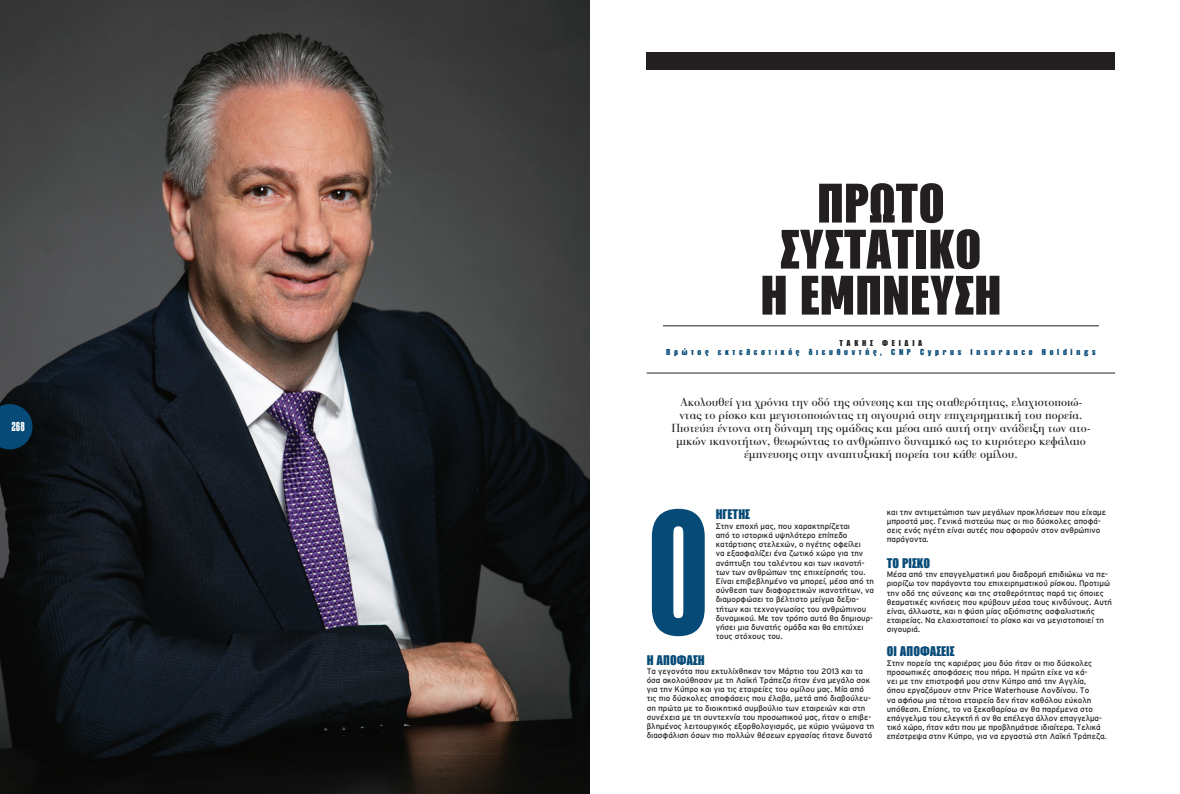
<style>
.page{position:relative;width:1180px;height:794px;background:#fff}
.page>*{position:absolute;margin:0;border:0;box-sizing:border-box;transform-origin:0 0}
.t1{font:500 165.6px "PF Fusion Sans Pro";color:#064a77}
.t2{font:900 51.6px/46px "PF Fusion Sans Pro";color:#231f20;text-align:center}
.t3{font:900 13px "PF Fusion Sans Pro";color:#064a77}
.t4{font:12px/13px "Ka New Bodoni DT Greek";color:#231f20;text-align:center}
.t5{font:500 12px "PF Fusion Sans Pro";color:#fff}
.t6{font:8px/9.2px "Interstate GR";color:#231f20}
.t7{font:900 8px "PF Fusion Sans Pro";letter-spacing:.46em;color:#064a77}
.t8{font:900 8px "PF Fusion Sans Pro";color:#231f20}
</style>
<div class="page">
<div style="left:646px;top:52px;width:468px;height:17px;background:#231f20"></div>
<hr style="left:663px;top:325px;width:435px;height:1px;background:#231f20">
<hr style="left:646px;top:373px;width:468px;height:1px;background:#231f20">
<img style="left:0;top:0;width:590px;height:794px">
<svg style="left:0;top:404px;width:33px;height:45px"></svg>
<h3 class="t5" style="left:11px;top:419px;width:15px">268</h3>
<h2 class="t2" style="left:760px;top:181px;width:243px">Πρώτο συστατικό<br>η έμπνευση</h2>
<p class="t8" style="left:839px;top:338px;width:8px">ΤΑΚΗΣ</p>
<p class="t8" style="left:882px;top:338px;width:36px">ΦΕΙΔΙΑ</p>
<p class="t7" style="left:666px;top:347px;width:431px">Πρώτος εκτελεστικός διευθυντής, CNP Cyprus Insurance Holdings</p>
<p class="t4" style="left:671px;top:395px;width:420px">Ακολουθεί για χρόνια την οδό της σύνεσης και της σταθερότητας, ελαχιστοποιώ&shy;ντας το ρίσκο και μεγιστοποιώντας τη σιγουριά στην επιχειρηματική του πορεία.<br>Πιστεύει έντονα στη δύναμη της ομάδας και μέσα από αυτή στην ανάδειξη των ατο&shy;μικών ικανοτήτων, θεωρώντας το ανθρώπινο δυναμικό ως το κυριότερο κεφάλαιο έμπνευσης στην αναπτυξιακή πορεία του κάθε ομίλου.</p>
<h1 class="t1" style="left:646px;top:475px;width:65px">O</h1>
<h3 class="t3" style="left:715px;top:506px;width:36px">ηγέτης</h3>
<p class="t6" style="left:715px;top:521px;width:160px">Στην εποχή μας, που χαρακτηρίζεται<br>από το ιστορικά υψηλότερο επίπεδο κατάρτισης στελεχών, ο ηγέτης οφείλει<br>να εξασφαλίζει ένα ζωτικό χώρο για την ανάπτυξη του ταλέντου και των ικανοτή&shy;των των ανθρώπων της επιχείρησής του.<br>Είναι επιβεβλημένο να μπορεί, μέσα από τη σύνθεση των διαφορετικών ικανοτήτων, να διαμορφώσει το βέλτιστο μείγμα δεξιο&shy;τήτων και τεχνογνωσίας του ανθρώπινου δυναμικού. Με τον τρόπο αυτό θα δημιουρ&shy;γήσει μια δυνατής ομάδα και θα επιτύχει τους στόχους του.</p>
<h3 class="t3" style="left:646px;top:651px;width:60px">H απόφαση</h3>
<p class="t6" style="left:646px;top:666px;width:229px">Τα γεγονότα που εκτυλίχθηκαν τον Μάρτιο του 2013 και τα όσα ακολούθησαν με τη Λαϊκή Τράπεζα ήταν ένα μεγάλο σοκ για την Κύπρο και για τις εταιρείες του ομίλου μας. Μία από τις πιο δύσκολες αποφάσεις που έλαβα, μετά από διαβούλευ&shy;ση πρώτα με το διοικητικό συμβούλιο των εταιρειών και στη συνέχεια με τη συντεχνία του προσωπικού μας, ήταν ο επιβε&shy;βλημένος λειτουργικός εξορθολογισμός, με κύριο γνώμονα τη διασφάλιση όσων πιο πολλών θέσεων εργασίας ήτανε δυνατό</p>
<p class="t6" style="left:886px;top:507px;width:221px">και την αντιμετώπιση των μεγάλων προκλήσεων που είχαμε μπροστά μας. Γενικά πιστεύω πως οι πιο δύσκολες αποφά&shy;σεις ενός ηγέτη είναι αυτές που αφορούν στον ανθρώπινο παράγοντα.</p>
<h3 class="t3" style="left:886px;top:554px;width:45px">Το ρίσκο</h3>
<p class="t6" style="left:886px;top:569px;width:227px">Μέσα από την επαγγελματική μου διαδρομή επιδιώκω να πε&shy;ριορίζω τον παράγοντα του επιχειρηματικού ρίσκου. Προτιμώ την οδό της σύνεσης και της σταθερότητας παρά τις όποιες θεαματικές κινήσεις που κρύβουν μέσα τους κινδύνους. Αυτή είναι, άλλωστε, και η φύση μίας αξιόπιστης ασφαλιστικής εταιρείας. Να ελαχιστοποιεί το ρίσκο και να μεγιστοποιεί τη σιγουριά.</p>
<h3 class="t3" style="left:886px;top:643px;width:69px">Οι αποφάσεις</h3>
<p class="t6" style="left:886px;top:658px;width:221px">Στην πορεία της καριέρας μου δύο ήταν οι πιο δύσκολες προσωπικές αποφάσεις που πήρα. Η πρώτη είχε να κά-<br>νει με την επιστροφή μου στην Κύπρο από την Αγγλία, όπου εργαζόμουν στην Price Waterhouse Λονδίνου. Το<br>να αφήσω μια τέτοια εταιρεία δεν ήταν καθόλου εύκολη υπόθεση. Επίσης, το να ξεκαθαρίσω αν θα παρέμενα στο επάγγελμα του ελεγκτή ή αν θα επέλεγα άλλον επαγγελμα&shy;τικό χώρο, ήταν κάτι που με προβλημάτισε ιδιαίτερα. Τελικά επέστρεψα στην Κύπρο, για να εργαστώ στη Λαϊκή Τράπεζα.</p>
</div>
